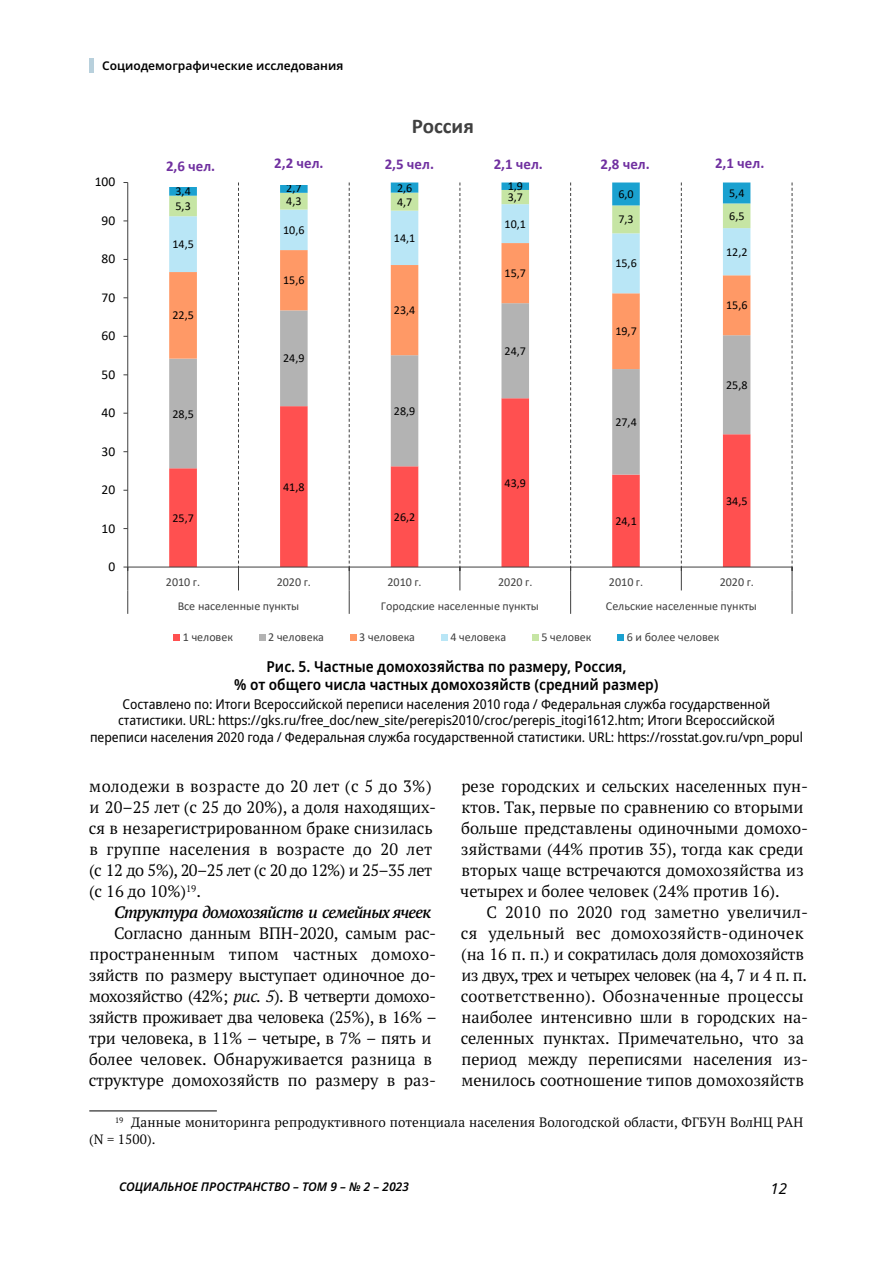
<style>
.page{position:relative;width:893px;height:1263px;background:#fff}
.page>*{position:absolute;margin:0;border:0;box-sizing:border-box;transform-origin:0 0}
.t1{font:700 21px "Calibri";color:#404040}
.t2{font:16.5px/21px "PT Serif Pro";color:#000}
.t3{font:italic 600 16.5px "PT Serif Pro";letter-spacing:-.04em;color:#000}
.t4{font:600 semi-condensed 15px/18px "Noto Sans";color:#000;text-align:center}
.t5{font:700 15px "Calibri";letter-spacing:.005em;color:#7030a0}
.t6{font:italic 15px "Noto Sans";color:#000}
.t7{font:semi-condensed 13.5px/16.2px "Noto Sans";letter-spacing:-.005em;color:#000;text-align:center}
.t8{font:13.5px/16.5px "PT Serif Pro";letter-spacing:.01em;color:#000}
.t9{font:13.5px "Calibri";color:#000}
.t10{font:12.15px "Calibri";color:#000}
.t11{font:12px "Calibri";color:#404040}
.t12{font:12px "Calibri";color:#000}
.t13{font:italic 600 12px "Noto Sans";color:#000}
.t14{font:600 12px "Noto Sans";color:#000}
.s1{font-style:italic}
</style>
<div class="page">
<div style="left:89px;top:58px;width:5px;height:15px;background:#b8d0dc"></div>
<hr style="left:89px;top:1111px;width:128px;height:1px;background:#000">
<hr style="left:127px;top:182px;width:1px;height:385px;background:#404040">
<hr style="left:128px;top:567px;width:664px;height:1px;background:#404040">
<svg style="left:123px;top:567px;width:5px;height:47px"></svg>
<svg style="left:169px;top:182px;width:581px;height:432px"></svg>
<svg style="left:792px;top:182px;width:1px;height:432px"></svg>
<div style="left:173px;top:634px;width:7px;height:7px;background:#ff5050"></div>
<div style="left:259px;top:634px;width:6px;height:7px;background:#b3b3b3"></div>
<div style="left:350px;top:634px;width:6px;height:7px;background:#f96"></div>
<div style="left:441px;top:634px;width:6px;height:7px;background:#b9e6f6"></div>
<div style="left:532px;top:634px;width:7px;height:7px;background:#c6e5a4"></div>
<div style="left:617px;top:634px;width:7px;height:7px;background:#1aa1d0"></div>
<div style="left:150px;top:144px;width:81px;height:43px;background:#fff"></div>
<div style="left:259px;top:142px;width:81px;height:42px;background:#fff"></div>
<p class="t14" style="left:102px;top:59px;width:243px">Социодемографические исследования</p>
<p class="t1" style="left:412px;top:111px;width:63px">Россия</p>
<p class="t9" style="left:95px;top:172px;width:22px">100</p>
<p class="t9" style="left:102px;top:211px;width:15px">90</p>
<p class="t9" style="left:102px;top:249px;width:15px">80</p>
<p class="t9" style="left:102px;top:288px;width:15px">70</p>
<p class="t9" style="left:102px;top:326px;width:15px">60</p>
<p class="t9" style="left:102px;top:365px;width:15px">50</p>
<p class="t9" style="left:102px;top:403px;width:15px">40</p>
<p class="t9" style="left:102px;top:442px;width:15px">30</p>
<p class="t9" style="left:102px;top:480px;width:15px">20</p>
<p class="t9" style="left:102px;top:519px;width:15px">10</p>
<p class="t9" style="left:108px;top:557px;width:8px">0</p>
<p class="t5" style="left:166px;top:155px;width:51px">2,6 чел.</p>
<p class="t5" style="left:274px;top:153px;width:51px">2,2 чел.</p>
<p class="t5" style="left:385px;top:153px;width:51px">2,5 чел.</p>
<p class="t5" style="left:494px;top:153px;width:51px">2,1 чел.</p>
<p class="t5" style="left:600px;top:153px;width:51px">2,8 чел.</p>
<p class="t5" style="left:715px;top:152px;width:51px">2,1 чел.</p>
<p class="t12" style="left:176px;top:182px;width:17px">3,4</p>
<p class="t12" style="left:286px;top:179px;width:17px">2,7</p>
<p class="t12" style="left:397px;top:179px;width:17px">2,6</p>
<p class="t12" style="left:508px;top:178px;width:17px">1,9</p>
<p class="t12" style="left:176px;top:198px;width:17px">5,3</p>
<p class="t12" style="left:286px;top:193px;width:17px">4,3</p>
<p class="t12" style="left:397px;top:193px;width:17px">4,7</p>
<p class="t12" style="left:508px;top:189px;width:17px">3,7</p>
<p class="t12" style="left:172px;top:236px;width:23px">14,5</p>
<p class="t12" style="left:283px;top:222px;width:23px">10,6</p>
<p class="t12" style="left:394px;top:230px;width:23px">14,1</p>
<p class="t12" style="left:505px;top:215px;width:23px">10,1</p>
<p class="t12" style="left:283px;top:272px;width:23px">15,6</p>
<p class="t12" style="left:505px;top:265px;width:23px">15,7</p>
<p class="t10" style="left:172px;top:307px;width:23px">22,5</p>
<p class="t12" style="left:394px;top:302px;width:23px">23,4</p>
<p class="t12" style="left:283px;top:350px;width:23px">24,9</p>
<p class="t10" style="left:505px;top:342px;width:23px">24,7</p>
<p class="t12" style="left:172px;top:405px;width:23px">28,5</p>
<p class="t12" style="left:394px;top:402px;width:23px">28,9</p>
<p class="t12" style="left:283px;top:478px;width:23px">41,8</p>
<p class="t12" style="left:505px;top:474px;width:23px">43,9</p>
<p class="t12" style="left:172px;top:509px;width:23px">25,7</p>
<p class="t12" style="left:394px;top:508px;width:23px">26,2</p>
<p class="t10" style="left:618px;top:185px;width:17px">6,0</p>
<p class="t12" style="left:729px;top:185px;width:17px">5,4</p>
<p class="t12" style="left:618px;top:211px;width:17px">7,3</p>
<p class="t12" style="left:729px;top:208px;width:17px">6,5</p>
<p class="t12" style="left:615px;top:255px;width:23px">15,6</p>
<p class="t12" style="left:615px;top:323px;width:23px">19,7</p>
<p class="t12" style="left:615px;top:414px;width:23px">27,4</p>
<p class="t12" style="left:615px;top:513px;width:23px">24,1</p>
<p class="t12" style="left:726px;top:243px;width:23px">12,2</p>
<p class="t12" style="left:726px;top:297px;width:23px">15,6</p>
<p class="t12" style="left:726px;top:376px;width:23px">25,8</p>
<p class="t12" style="left:726px;top:492px;width:23px">34,5</p>
<p class="t11" style="left:166px;top:574px;width:36px">2010 г.</p>
<p class="t11" style="left:277px;top:574px;width:36px">2020 г.</p>
<p class="t11" style="left:387px;top:574px;width:36px">2010 г.</p>
<p class="t11" style="left:498px;top:574px;width:36px">2020 г.</p>
<p class="t11" style="left:609px;top:574px;width:36px">2010 г.</p>
<p class="t11" style="left:720px;top:574px;width:36px">2020 г.</p>
<p class="t11" style="left:178px;top:597px;width:123px">Все населенные пункты</p>
<p class="t11" style="left:381px;top:597px;width:159px">Городские населенные пункты</p>
<p class="t11" style="left:606px;top:597px;width:153px">Сельские населенные пункты</p>
<p class="t11" style="left:183px;top:629px;width:52px">1 человек</p>
<p class="t11" style="left:268px;top:629px;width:57px">2 человека</p>
<p class="t11" style="left:359px;top:629px;width:57px">3 человека</p>
<p class="t11" style="left:450px;top:629px;width:57px">4 человека</p>
<p class="t11" style="left:541px;top:629px;width:52px">5 человек</p>
<p class="t11" style="left:627px;top:629px;width:94px">6 и более человек</p>
<p class="t4" style="left:234px;top:658px;width:426px">Рис. 5. Частные домохозяйства по размеру, Россия,<br>% от общего числа частных домохозяйств (средний размер)</p>
<p class="t7" style="left:90px;top:696px;width:714px">Составлено по: Итоги Всероссийской переписи населения 2010 года / Федеральная служба государственной статистики. URL: https://gks.ru/free_doc/new_site/perepis2010/croc/perepis_itogi1612.htm; Итоги Всероссийской переписи населения 2020 года / Федеральная служба государственной статистики. URL: https://rosstat.gov.ru/vpn_popul</p>
<p class="t2" style="left:89px;top:775px;width:349px">молодежи в возрасте до 20 лет (с 5 до 3%) и 20–25 лет (с 25 до 20%), а доля находящих&shy;ся в незарегистрированном браке снизилась в группе населения в возрасте до 20 лет (с 12 до 5%), 20–25 лет (с 20 до 12%) и 25–35 лет (с 16 до 10%)<sup>19</sup>.</p>
<p class="t3" style="left:114px;top:901px;width:319px">Структура домохозяйств и семейных ячеек</p>
<p class="t2" style="left:89px;top:922px;width:350px;text-indent:26px">Согласно данным ВПН-2020, самым рас&shy;пространенным типом частных домохо&shy;зяйств по размеру выступает одиночное до&shy;мохозяйство (42%; <span class="s1">рис. 5</span>). В четверти домохо&shy;зяйств проживает два человека (25%), в 16% – три человека, в 11% – четыре, в 7% – пять и более человек. Обнаруживается разница в структуре домохозяйств по размеру в раз-</p>
<p class="t8" style="left:89px;top:1114px;width:715px;text-indent:26px"><sup>19</sup> Данные мониторинга репродуктивного потенциала населения Вологодской области, ФГБУН ВолНЦ РАН (N = 1500).</p>
<p class="t2" style="left:460px;top:775px;width:349px">резе городских и сельских населенных пун&shy;ктов. Так, первые по сравнению со вторыми больше представлены одиночными домохо&shy;зяйствами (44% против 35), тогда как среди вторых чаще встречаются домохозяйства из четырех и более человек (24% против 16).</p>
<p class="t2" style="left:461px;top:901px;width:349px;text-indent:26px">С 2010 по 2020 год заметно увеличил&shy;ся удельный вес домохозяйств-одиночек (на 16 п. п.) и сократилась доля домохозяйств из двух, трех и четырех человек (на 4, 7 и 4 п. п. соответственно). Обозначенные процессы наиболее интенсивно шли в городских на&shy;селенных пунктах. Примечательно, что за период между переписями населения из&shy;менилось соотношение типов домохозяйств</p>
<p class="t13" style="left:119px;top:1178px;width:292px">СОЦИАЛЬНОЕ ПРОСТРАНСТВО – ТОМ 9 – № 2 – 2023</p>
<p class="t6" style="left:771px;top:1178px;width:18px">12</p>
</div>
